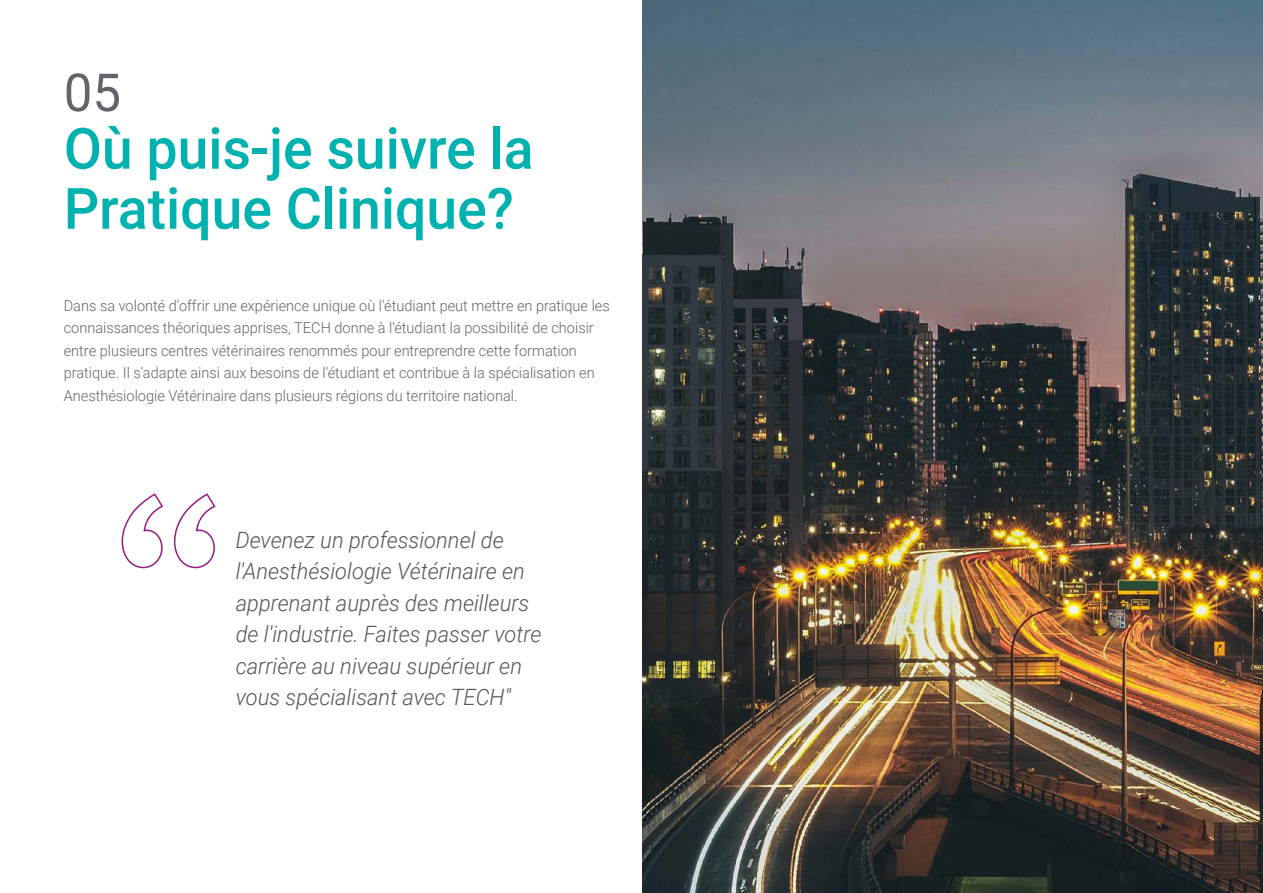
<style>
.page{position:relative;width:1263px;height:893px;background:#fff}
.page>*{position:absolute;margin:0;border:0;box-sizing:border-box;transform-origin:0 0}
.t1{font:500 57px/60px "Roboto";color:#00b2af}
.t2{font:52.5px "Roboto";color:#61646a}
.t3{font:italic 300 22.5px/31.5px "Roboto";color:#52555b}
.t4{font:300 15px/22.5px "Roboto";color:#61646a}
</style>
<div class="page">
<svg style="left:121px;top:493px;width:95px;height:76px"></svg>
<img style="left:642px;top:0;width:621px;height:893px">
<h2 class="t2" style="left:64px;top:56px;width:59px">05</h2>
<h1 class="t1" style="left:64px;top:116px;width:471px">Où puis-je suivre la<br>Pratique Clinique?</h1>
<p class="t4" style="left:64px;top:293px;width:547px">Dans sa volonté d'offrir une expérience unique où l'étudiant peut mettre en pratique les connaissances théoriques apprises, TECH donne à l'étudiant la possibilité de choisir entre plusieurs centres vétérinaires renommés pour entreprendre cette formation pratique. Il s'adapte ainsi aux besoins de l'étudiant et contribue à la spécialisation en Anesthésiologie Vétérinaire dans plusieurs régions du territoire national.</p>
<h3 class="t3" style="left:236px;top:523px;width:307px">Devenez un professionnel de l'Anesthésiologie Vétérinaire en apprenant auprès des meilleurs de l'industrie. Faites passer votre carrière au niveau supérieur en vous spécialisant avec TECH"</h3>
</div>
